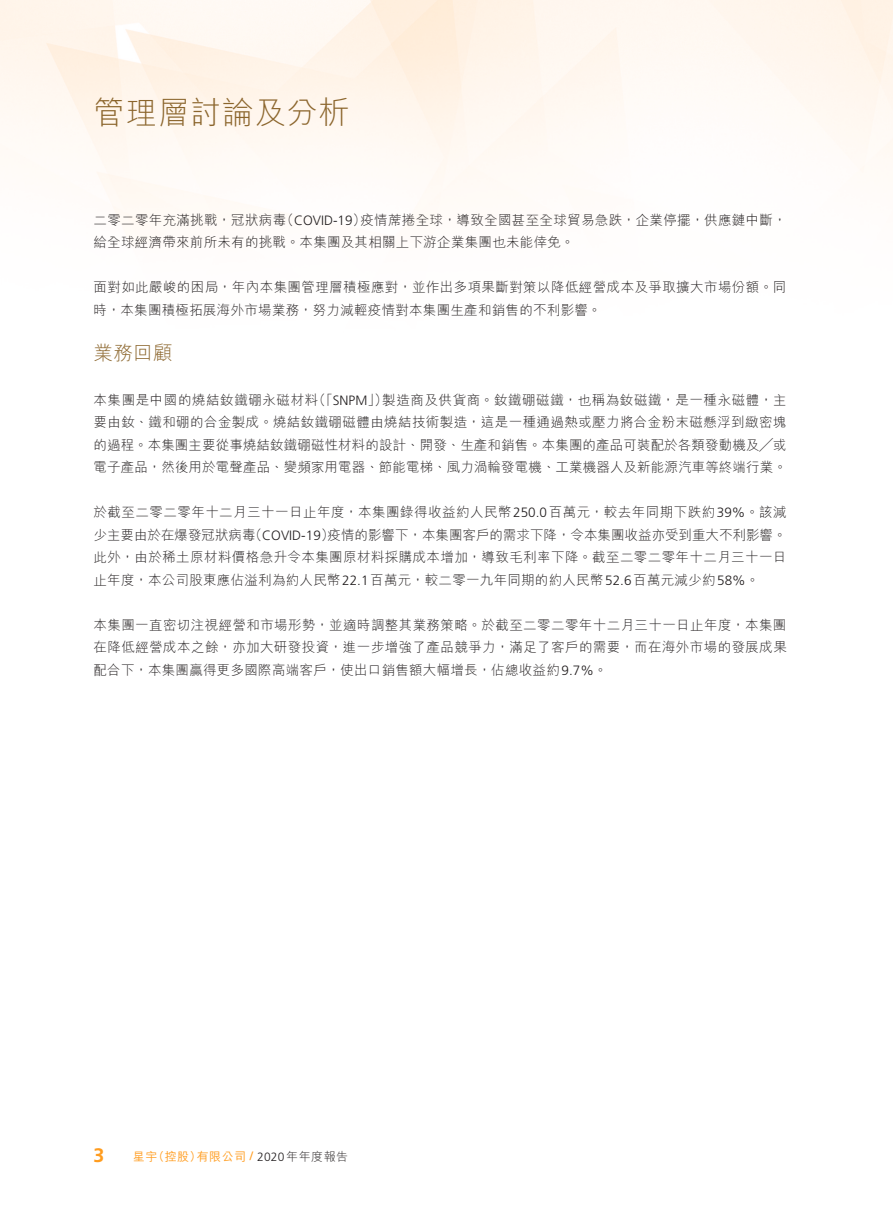
<style>
.page{position:relative;width:893px;height:1212px;background:#fff}
.page>*{position:absolute;margin:0;border:0;box-sizing:border-box;transform-origin:0 0}
.t1{font:300 31.5px "M Hei HK";letter-spacing:.02em;color:#8b652c}
._01_H1{font:300 19.5px "M Hei HK";color:#8b652c}
.t2{font:700 19.5px "Frutiger LT Std";color:#ff9c1e}
._00_txt{font:300 13.5px/22.5px "M Hei HK";letter-spacing:.025em;color:#231f20}
._00_txt-2{font:300 13.5px "M Hei HK";letter-spacing:.045em;color:#231f20}
._00_txt-3{font:300 13.5px "Frutiger LT Std";color:#231f20}
.t3{font:300 12px "M Hei HK";letter-spacing:.04em;color:#231f20}
.t4{font:500 12px "M Hei HK";color:#ff9c1e}
.s1{font-family:"M Hei HK"}
.s2{font-family:"Frutiger LT Std"}
.s3{font-weight:500;color:#ff9c1e}
.s4{font-family:"Frutiger LT Std";font-weight:400;color:#ff9c1e}
</style>
<div class="page">
<p class="t1" style="left:94px;top:96px;width:258px">管理層討論及分析</p>
<p class="_00_txt" style="left:360px;top:208px;width:428px">疫情蓆捲全球，導致全國甚至全球貿易急跌，企業停擺，供應鏈中斷，</p>
<p class="_00_txt" style="left:94px;top:208px;width:482px">二零二零年充滿挑戰，冠狀病毒<br>給全球經濟帶來前所未有的挑戰。本集團及其相關上下游企業集團也未能倖免。</p>
<p class="_00_txt" style="left:94px;top:276px;width:694px">面對如此嚴峻的困局，年內本集團管理層積極應對，並作出多項果斷對策以降低經營成本及爭取擴大市場份額。同時，本集團積極拓展海外市場業務，努力減輕疫情對本集團生產和銷售的不利影響。</p>
<p class="_01_H1" style="left:94px;top:343px;width:81px">業務回顧</p>
<p class="_00_txt-2" style="left:382px;top:393px;width:406px">製造商及供貨商。釹鐵硼磁鐵，也稱為釹磁鐵，是一種永磁體，主</p>
<p class="_00_txt-3" style="left:280px;top:212px;width:87px"><span class="s1">（</span>COVID-19<span class="s1">）</span></p>
<p class="_00_txt" style="left:313px;top:388px;width:77px">（「<span class="s2">SNPM</span>」）</p>
<p class="_00_txt" style="left:94px;top:388px;width:695px">本集團是中國的燒結釹鐵硼永磁材料<br>要由釹、鐵和硼的合金製成。燒結釹鐵硼磁體由燒結技術製造，這是一種通過熱或壓力將合金粉末磁懸浮到緻密塊的過程。本集團主要從事燒結釹鐵硼磁性材料的設計、開發、生產和銷售。本集團的產品可裝配於各類發動機及╱或電子產品，然後用於電聲產品、變頻家用電器、節能電梯、風力渦輪發電機、工業機器人及新能源汽車等終端行業。</p>
<p class="_00_txt" style="left:94px;top:501px;width:695px;text-align:right">於截至二零二零年十二月三十一日止年度，本集團錄得收益約人民幣<span class="s2">250.0</span>百萬元，較去年同期下跌約<span class="s2">39%</span>。該減疫情的影響下，本集團客戶的需求下降，令本集團收益亦受到重大不利影響。</p>
<p class="_00_txt" style="left:94px;top:523px;width:694px">少主要由於在爆發冠狀病毒<br>此外，由於稀土原材料價格急升令本集團原材料採購成本增加，導致毛利率下降。截至二零二零年十二月三十一日止年度，本公司股東應佔溢利為約人民幣<span class="s2">22.1</span>百萬元，較二零一九年同期的約人民幣<span class="s2">52.6</span>百萬元減少約<span class="s2">58%</span>。</p>
<p class="_00_txt" style="left:94px;top:613px;width:695px;text-align:justify">本集團一直密切注視經營和市場形勢，並適時調整其業務策略。於截至二零二零年十二月三十一日止年度，本集團在降低經營成本之餘，亦加大研發投資，進一步增強了產品競爭力，滿足了客戶的需要，而在海外市場的發展成果配合下，本集團贏得更多國際高端客戶，使出口銷售額大幅增長，佔總收益約<span class="s2">9.7%</span>。</p>
<p class="_00_txt-3" style="left:249px;top:527px;width:87px"><span class="s1">（</span>COVID-19<span class="s1">）</span></p>
<p class="t2" style="left:94px;top:1143px;width:12px">3</p>
<p class="t3" style="left:197px;top:1150px;width:153px"><span class="s3">有限公司</span> <span class="s4">/</span> <span class="s2">2020</span>年年度報告</p>
<p class="t4" style="left:153px;top:1147px;width:50px">（控股）</p>
<p class="t4" style="left:133px;top:1147px;width:26px">星宇</p>
</div>
